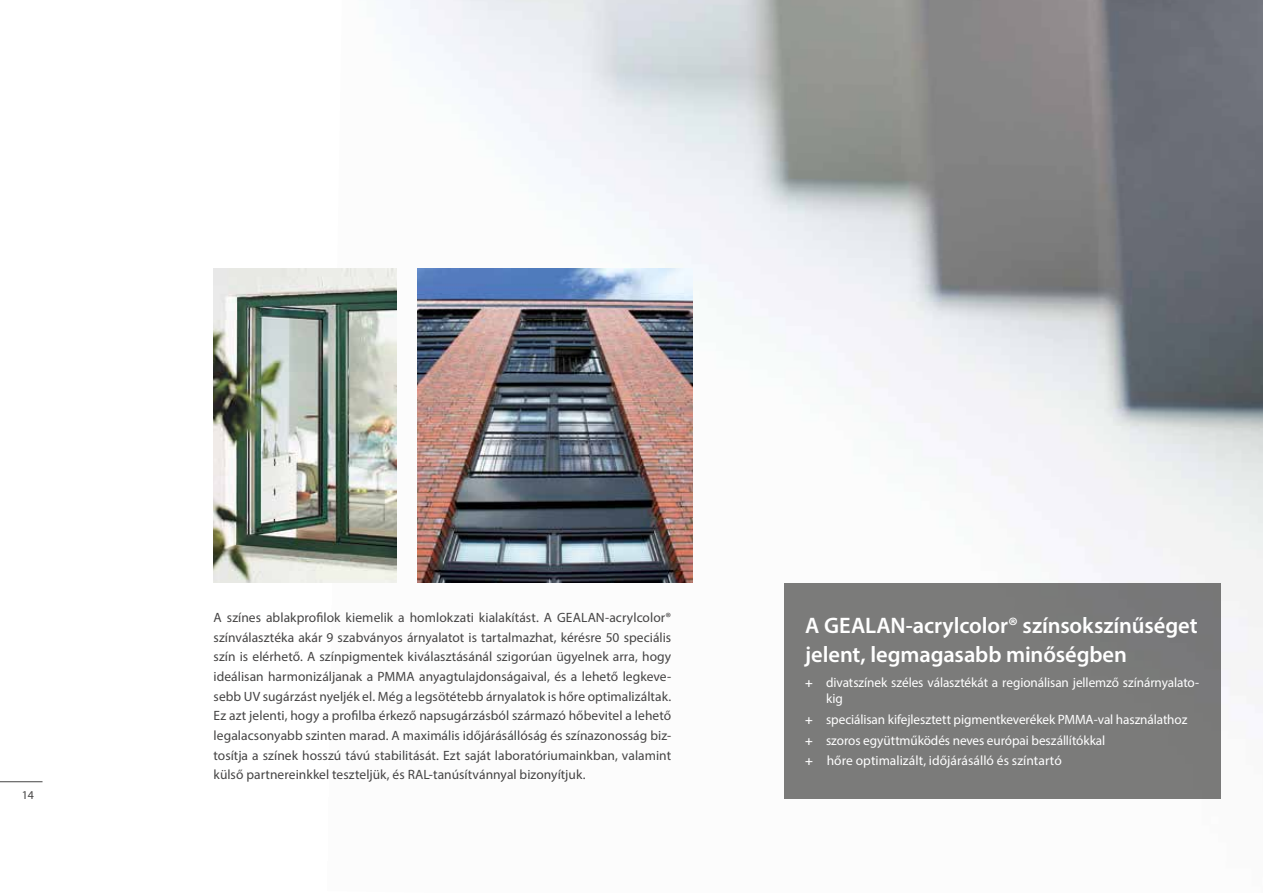
<style>
.page{position:relative;width:1263px;height:893px;background:#fff}
.page>*{position:absolute;margin:0;border:0;box-sizing:border-box;transform-origin:0 0}
.t1{font:600 22.5px/28.5px "Myriad Pro";letter-spacing:-.005em;color:#fff}
.t2{font:13.5px/19.6px "Myriad Pro";color:#454444;text-align:justify}
.t3{font:13.5px/20.7px "Myriad Pro";letter-spacing:-.005em;color:#fff}
.t4{font:12px "Myriad Pro";color:#454444}
.s1{font-family:"Univers LT"}
</style>
<div class="page">
<img style="left:326px;top:0;width:937px;height:799px">
<hr style="left:0;top:781px;width:43px;height:1px;background:#454444">
<img style="left:214px;top:269px;width:183px;height:314px">
<img style="left:418px;top:269px;width:274px;height:314px">
<div style="left:784px;top:583px;width:436px;height:216px;background:#7b7b7a"></div>
<p class="t4" style="left:22px;top:788px;width:14px">14</p>
<p class="t2" style="left:214px;top:607px;width:459px">A színes ablakprofilok kiemelik a homlokzati kialakítást. A GEALAN-acrylcolor® színválasztéka akár 9 szabványos árnyalatot is tartalmazhat, kérésre 50 speciális szín is elérhető. A színpigmentek kiválasztásánál szigorúan ügyelnek arra, hogy ideálisan harmonizáljanak a PMMA anyagtulajdonságaival, és a lehető legkeve&shy;sebb UV sugárzást nyeljék el. Még a legsötétebb árnyalatok is hőre optimalizáltak.<br>Ez azt jelenti, hogy a profilba érkező napsugárzásból származó hőbevitel a lehető legalacsonyabb szinten marad. A maximális időjárásállóság és színazonosság biz&shy;tosítja a színek hosszú távú stabilitását. Ezt saját laboratóriumainkban, valamint külső partnereinkkel teszteljük, és RAL-tanúsítvánnyal bizonyítjuk.</p>
<h1 class="t1" style="left:805px;top:611px;width:394px">A GEALAN-acrylcolor® színsokszínűséget jelent, legmagasabb minőségben</h1>
<p class="t3" style="left:826px;top:674px;width:374px;line-height:16.5px;text-indent:-21px"><span class="s1">+</span> divatszínek széles választékát a regionálisan jellemző színárnyalato&shy;kig</p>
<p class="t3" style="left:805px;top:709px;width:383px"><span class="s1">+</span> speciálisan kifejlesztett pigmentkeverékek PMMA-val használathoz <span class="s1">+</span> szoros együttműködés neves európai beszállítókkal<br><span class="s1">+</span> hőre optimalizált, időjárásálló és színtartó</p>
</div>
